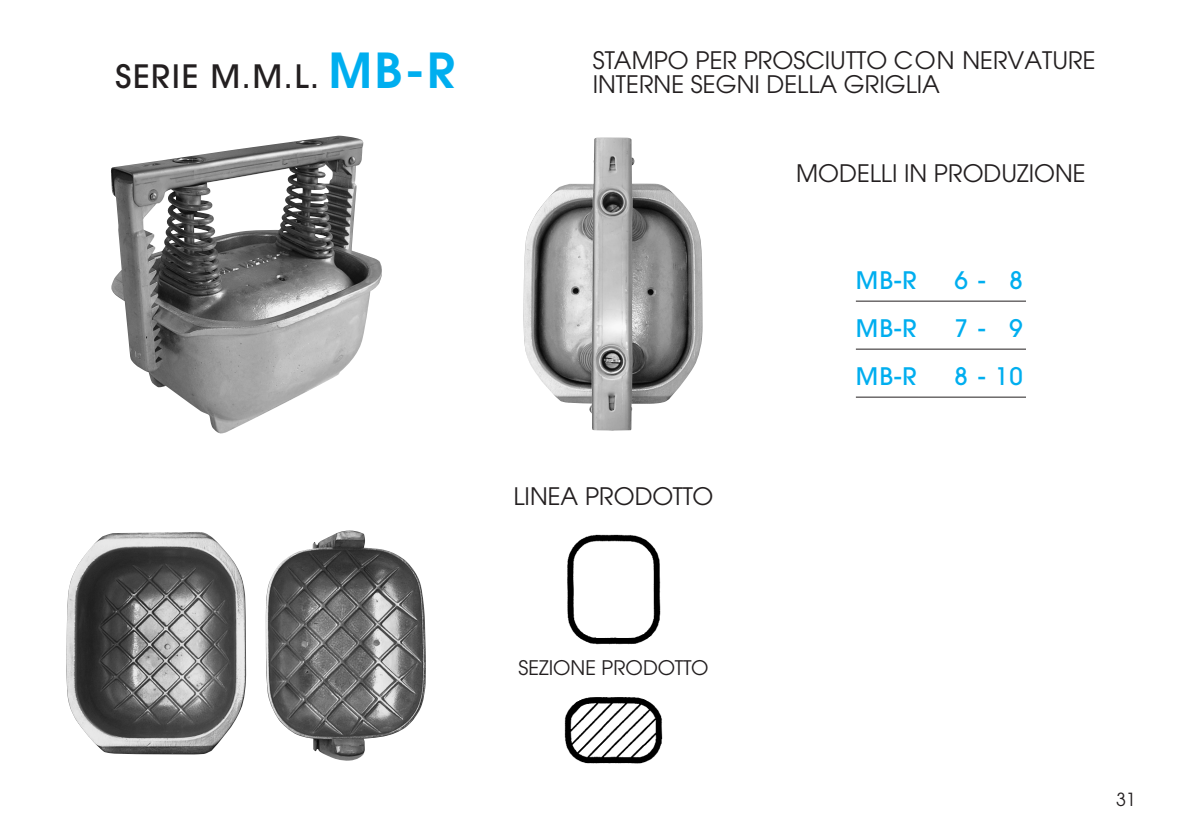
<style>
.page{position:relative;width:1193px;height:830px;background:#fff}
.page>*{position:absolute;margin:0;border:0;box-sizing:border-box;transform-origin:0 0}
.t1{font:500 32px "Avant Garde";letter-spacing:.05em;color:#231f20}
.t2{font:24px/24px "Avant Garde";color:#231f20}
.t3{font:500 24px/48px "Avant Garde";letter-spacing:.05em;color:#00aeef}
.t4{font:20px "Avant Garde";color:#231f20}
.t5{font:18px "Avant Garde";color:#231f20}
.s1{font-weight:600;font-size:48px;color:#00aeef}
</style>
<div class="page">
<img style="left:564px;top:534px;width:99px;height:230px">
<img style="left:523px;top:138px;width:179px;height:293px">
<img style="left:111px;top:136px;width:271px;height:298px">
<img style="left:66px;top:531px;width:360px;height:230px">
<hr style="left:856px;top:301px;width:62px;height:1px;background:#231f20">
<hr style="left:918px;top:301px;width:108px;height:1px;background:#231f20">
<hr style="left:856px;top:349px;width:62px;height:1px;background:#231f20">
<hr style="left:918px;top:349px;width:108px;height:1px;background:#231f20">
<hr style="left:856px;top:397px;width:62px;height:1px;background:#231f20">
<hr style="left:918px;top:397px;width:108px;height:1px;background:#231f20">
<h1 class="t1" style="left:115px;top:64px;width:341px">SERIE M.M.L. <span class="s1">MB-R</span></h1>
<p class="t2" style="left:593px;top:50px;width:504px">STAMPO PER PROSCIUTTO CON NERVATURE<br>INTERNE SEGNI DELLA GRIGLIA</p>
<p class="t2" style="left:796px;top:163px;width:291px">MODELLI IN PRODUZIONE</p>
<p class="t2" style="left:513px;top:486px;width:201px">LINEA PRODOTTO</p>
<p class="t3" style="left:1009px;top:258px;width:15px">8<br>9</p>
<p class="t3" style="left:856px;top:258px;width:62px;text-align:justify">MB-R MB-R MB-R</p>
<p class="t3" style="left:954px;top:258px;width:70px">6 -<br>7 -<br>8 - 10</p>
<p class="t4" style="left:518px;top:660px;width:192px">SEZIONE PRODOTTO</p>
<p class="t5" style="left:1116px;top:793px;width:21px">31</p>
</div>
